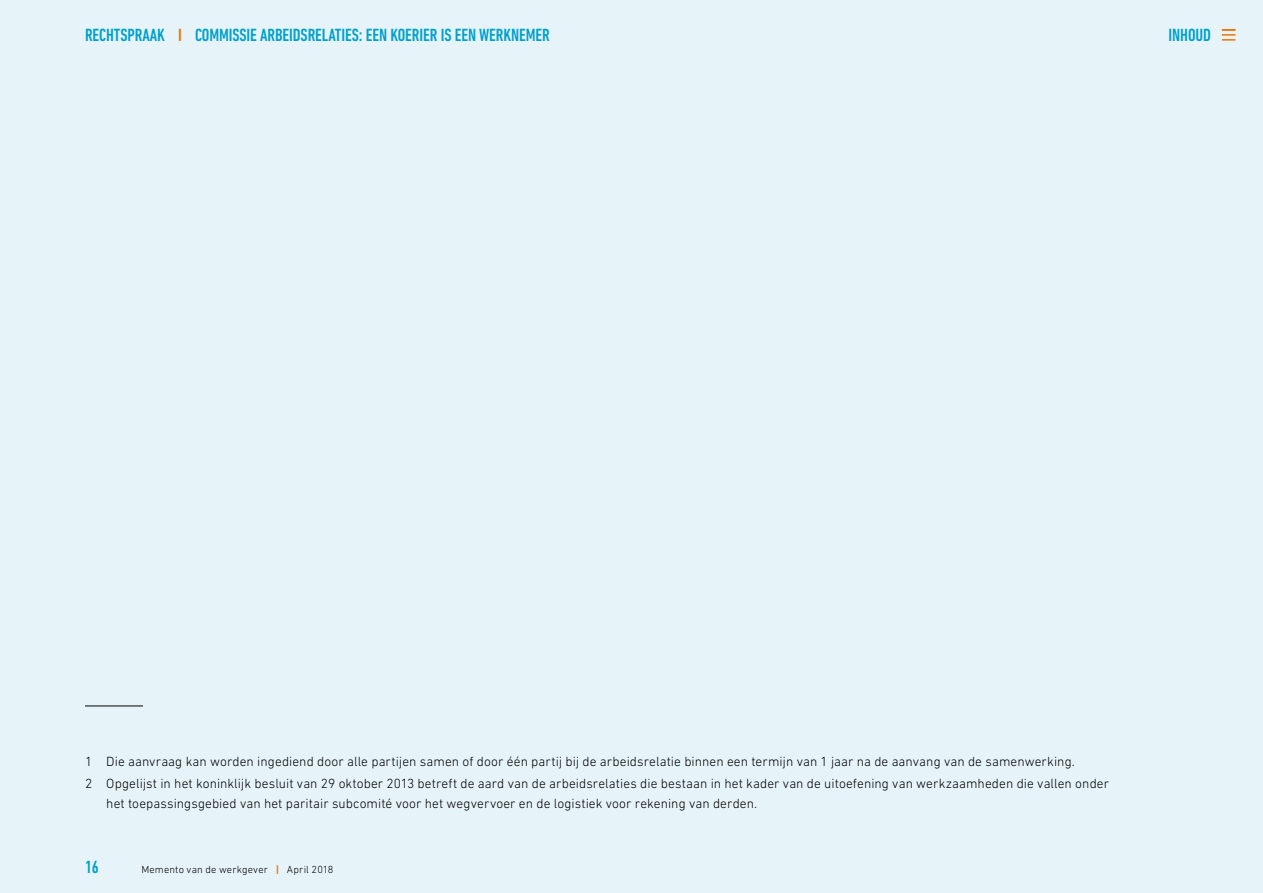
<style>
.page{position:relative;width:1263px;height:893px;background:#e6f4fa}
.page>*{position:absolute;margin:0;border:0;box-sizing:border-box;transform-origin:0 0}
.t1{font:500 condensed 18px "DIN Next LT Pro";letter-spacing:-.005em;color:#00a0cb}
.t2{font:300 13.5px/22.5px "DIN Next LT Pro";letter-spacing:.005em;color:#000}
.t3{font:300 10.5px "DIN Next LT Pro";letter-spacing:.015em;color:#000}
.s1{color:#ee7203}
.s2{font-weight:700;color:#ee7203}
</style>
<div class="page">
<svg style="left:1222px;top:29px;width:13px;height:12px"></svg>
<hr style="left:85px;top:706px;width:58px;height:1px;background:#000">
<h1 class="t1" style="left:85px;top:25px;width:466px">RECHTSPRAAK <span class="s1">I</span> COMMISSIE ARBEIDSRELATIES: EEN KOERIER IS EEN WERKNEMER</h1>
<h1 class="t1" style="left:1168px;top:25px;width:44px">INHOUD</h1>
<p class="t2" style="left:85px;top:750px;width:1025px">1 Die aanvraag kan worden ingediend door alle partijen samen of door één partij bij de arbeidsrelatie binnen een termijn van 1 jaar na de aanvang van de samenwerking.<br>2 Opgelijst in het koninklijk besluit van 29 oktober 2013 betreft de aard van de arbeidsrelaties die bestaan in het kader van de uitoefening van werkzaamheden die vallen onder</p>
<p class="t2" style="left:106px;top:792px;width:652px">het toepassingsgebied van het paritair subcomité voor het wegvervoer en de logistiek voor rekening van derden.</p>
<h1 class="t1" style="left:85px;top:857px;width:15px">16</h1>
<p class="t3" style="left:141px;top:863px;width:194px">Memento van de werkgever <span class="s2">|</span> April 2018</p>
</div>
